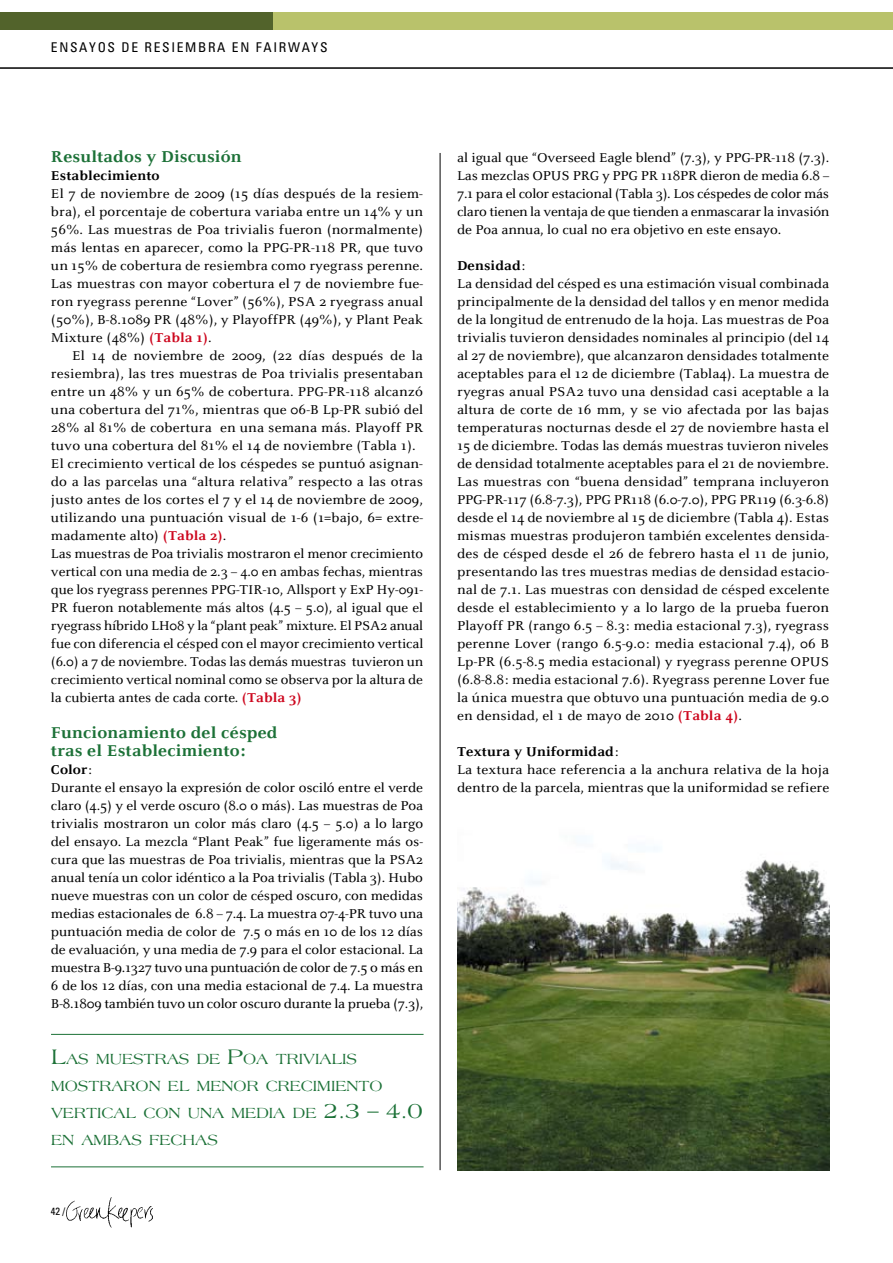
<style>
.page{position:relative;width:893px;height:1263px;background:#fff}
.page>*{position:absolute;margin:0;border:0;box-sizing:border-box;transform-origin:0 0}
.t1{font:700 16.5px/18px "Celeste ST";letter-spacing:.005em;color:#1c7137}
.t2{font:15.75px/27px "Americana Std";color:#1c7137}
.t3{font:13.5px/18px "Celeste ST";color:#000}
.t4{font:condensed 13.5px "Univers LT Std";letter-spacing:.125em;color:#000}
.t5{font:700 13.5px "Celeste ST";letter-spacing:.005em;color:#000}
.t6{font:condensed 10.5px "Univers LT Std";color:#000}
.s1{font-weight:700;color:#cd071e}
.s2{font-weight:700}
.s3{font-size:22.5px}
</style>
<div class="page">
<img style="left:66px;top:1197px;width:87px;height:31px">
<div style="left:0;top:13px;width:893px;height:17px;background:#b9c26b"></div>
<div style="left:0;top:13px;width:272px;height:17px;background:#52632b"></div>
<hr style="left:0;top:67px;width:893px;height:2px;background:#000">
<hr style="left:440px;top:153px;width:1px;height:1017px;background:#000">
<hr style="left:51px;top:1034px;width:373px;height:1px;background:#1c7137">
<hr style="left:51px;top:1166px;width:373px;height:1px;background:#1c7137">
<img style="left:457px;top:847px;width:372px;height:323px">
<p class="t4" style="left:51px;top:39px;width:278px">ENSAYOS DE RESIEMBRA EN FAIRWAYS</p>
<p class="t1" style="left:51px;top:148px;width:192px">Resultados y Discusión</p>
<p class="t5" style="left:51px;top:168px;width:110px">Establecimiento</p>
<p class="t3" style="left:51px;top:185px;width:374px;text-align:justify">El 7 de noviembre de 2009 (15 días después de la resiem&shy;bra), el porcentaje de cobertura variaba entre un 14% y un 56%. Las muestras de Poa trivialis fueron (normalmente) más lentas en aparecer, como la PPG-PR-118 PR, que tuvo un 15% de cobertura de resiembra como ryegrass perenne.<br>Las muestras con mayor cobertura el 7 de noviembre fue&shy;ron ryegrass perenne “Lover” (56%), PSA 2 ryegrass anual (50%), B-8.1089 PR (48%), y PlayoffPR (49%), y Plant Peak Mixture (48%) <span class="s1">(Tabla 1)</span>.</p>
<p class="t3" style="left:51px;top:347px;width:374px;text-indent:21px">El 14 de noviembre de 2009, (22 días después de la resiembra), las tres muestras de Poa trivialis presentaban entre un 48% y un 65% de cobertura. PPG-PR-118 alcanzó una cobertura del 71%, mientras que 06-B Lp-PR subió del 28% al 81% de cobertura en una semana más. Playoff PR tuvo una cobertura del 81% el 14 de noviembre (Tabla 1).<br>El crecimiento vertical de los céspedes se puntuó asignan&shy;do a las parcelas una “altura relativa” respecto a las otras justo antes de los cortes el 7 y el 14 de noviembre de 2009, utilizando una puntuación visual de 1-6 (1=bajo, 6= extre&shy;madamente alto) <span class="s1">(Tabla 2)</span>.<br>Las muestras de Poa trivialis mostraron el menor crecimiento vertical con una media de 2.3 – 4.0 en ambas fechas, mientras que los ryegrass perennes PPG-TIR-10, Allsport y ExP Hy-091- PR fueron notablemente más altos (4.5 – 5.0), al igual que el ryegrass híbrido LH08 y la “plant peak” mixture. El PSA2 anual fue con diferencia el césped con el mayor crecimiento vertical (6.0) a 7 de noviembre. Todas las demás muestras tuvieron un crecimiento vertical nominal como se observa por la altura de la cubierta antes de cada corte. <span class="s1">(Tabla 3)</span></p>
<p class="t1" style="left:51px;top:724px;width:228px">Funcionamiento del césped tras el Establecimiento:</p>
<p class="t3" style="left:51px;top:761px;width:374px"><span class="s2">Color</span>:<br>Durante el ensayo la expresión de color osciló entre el verde claro (4.5) y el verde oscuro (8.0 o más). Las muestras de Poa trivialis mostraron un color más claro (4.5 – 5.0) a lo largo del ensayo. La mezcla “Plant Peak” fue ligeramente más os&shy;cura que las muestras de Poa trivialis, mientras que la PSA2 anual tenía un color idéntico a la Poa trivialis (Tabla 3). Hubo nueve muestras con un color de césped oscuro, con medidas medias estacionales de 6.8 – 7.4. La muestra 07-4-PR tuvo una puntuación media de color de 7.5 o más en 10 de los 12 días de evaluación, y una media de 7.9 para el color estacional. La muestra B-9.1327 tuvo una puntuación de color de 7.5 o más en 6 de los 12 días, con una media estacional de 7.4. La muestra B-8.1809 también tuvo un color oscuro durante la prueba (7.3),</p>
<p class="t2" style="left:51px;top:1046px;width:373px"><span class="s3">L</span>AS MUESTRAS DE <span class="s3">P</span>OA TRIVIALIS<br>MOSTRARON EL MENOR CRECIMIENTO<br>VERTICAL CON UNA MEDIA DE <span class="s3">2.3 – 4.0<br></span>EN AMBAS FECHAS</p>
<p class="t6" style="left:51px;top:1204px;width:16px">42 /</p>
<p class="t3" style="left:457px;top:149px;width:374px;text-align:justify">al igual que “Overseed Eagle blend” (7.3), y PPG-PR-118 (7.3).<br>Las mezclas OPUS PRG y PPG PR 118PR dieron de media 6.8 – 7.1 para el color estacional (Tabla 3). Los céspedes de color más claro tienen la ventaja de que tienden a enmascarar la invasión de Poa annua, lo cual no era objetivo en este ensayo.</p>
<p class="t3" style="left:457px;top:257px;width:374px"><span class="s2">Densidad</span>:<br>La densidad del césped es una estimación visual combinada principalmente de la densidad del tallos y en menor medida de la longitud de entrenudo de la hoja. Las muestras de Poa trivialis tuvieron densidades nominales al principio (del 14 al 27 de noviembre), que alcanzaron densidades totalmente aceptables para el 12 de diciembre (Tabla4). La muestra de ryegras anual PSA2 tuvo una densidad casi aceptable a la altura de corte de 16 mm, y se vio afectada por las bajas temperaturas nocturnas desde el 27 de noviembre hasta el 15 de diciembre. Todas las demás muestras tuvieron niveles de densidad totalmente aceptables para el 21 de noviembre.<br>Las muestras con “buena densidad” temprana incluyeron PPG-PR-117 (6.8-7.3), PPG PR118 (6.0-7.0), PPG PR119 (6.3-6.8) desde el 14 de noviembre al 15 de diciembre (Tabla 4). Estas mismas muestras produjeron también excelentes densida&shy;des de césped desde el 26 de febrero hasta el 11 de junio, presentando las tres muestras medias de densidad estacio&shy;nal de 7.1. Las muestras con densidad de césped excelente desde el establecimiento y a lo largo de la prueba fueron Playoff PR (rango 6.5 – 8.3: media estacional 7.3), ryegrass perenne Lover (rango 6.5-9.0: media estacional 7.4), 06 B Lp-PR (6.5-8.5 media estacional) y ryegrass perenne OPUS (6.8-8.8: media estacional 7.6). Ryegrass perenne Lover fue la única muestra que obtuvo una puntuación media de 9.0 en densidad, el 1 de mayo de 2010 <span class="s1">(Tabla 4)</span>.</p>
<p class="t3" style="left:457px;top:743px;width:374px"><span class="s2">Textura y Uniformidad</span>:<br>La textura hace referencia a la anchura relativa de la hoja dentro de la parcela, mientras que la uniformidad se refiere</p>
</div>
